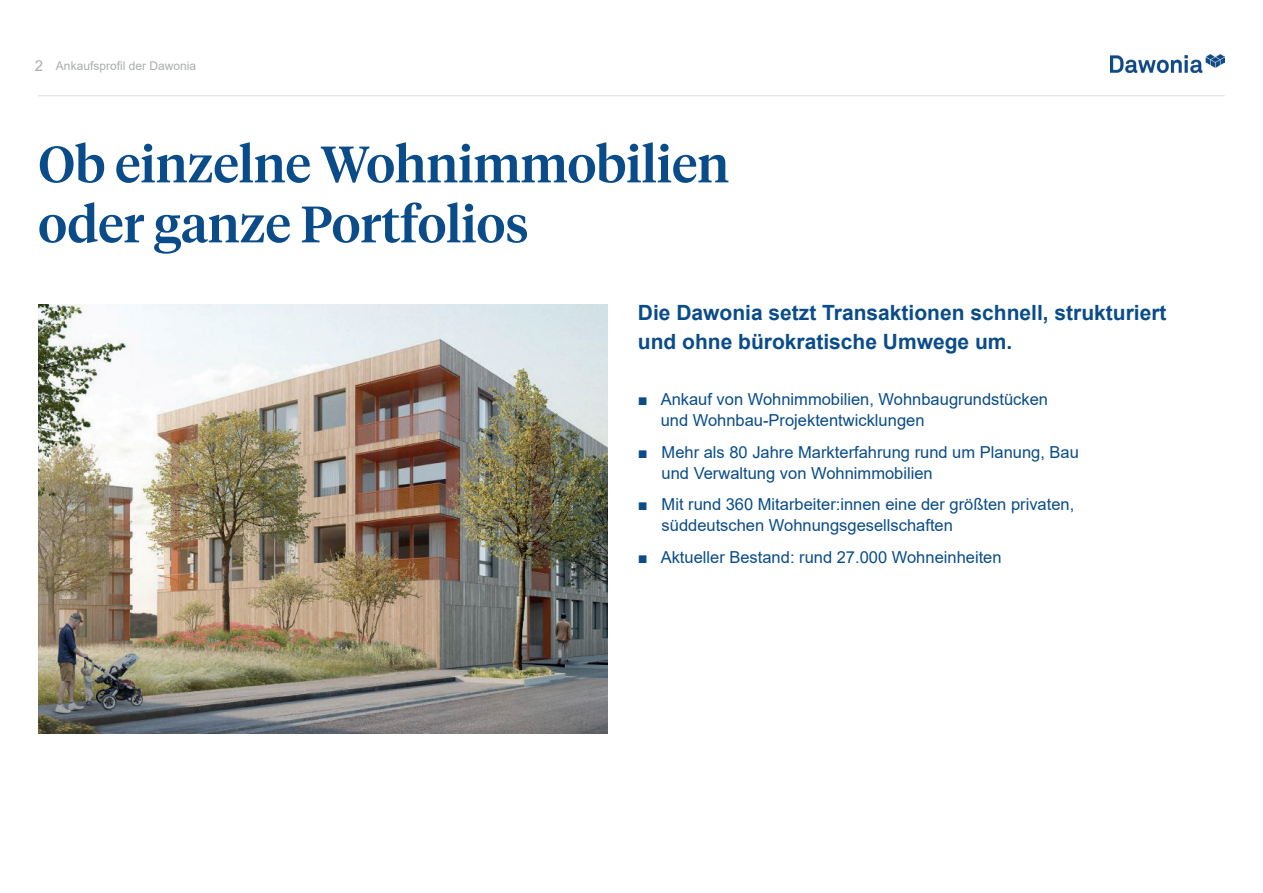
<style>
.page{position:relative;width:1263px;height:893px;background:#fff}
.page>*{position:absolute;margin:0;border:0;box-sizing:border-box;transform-origin:0 0}
.t1{font:500 51px/60px "Tiempos Headline";color:#094c89}
.t2{font:700 21px/28.5px "Arial";color:#094c89}
.t3{font:16.5px/21px "Arial";color:#094c89}
.t4{font:12px "Arial";color:#aaadad}
.s1{font-size:15px}
</style>
<div class="page">
<img style="left:1111px;top:54px;width:114px;height:19px">
<hr style="left:38px;top:95px;width:1187px;height:1px;background:#aaadad">
<img style="left:38px;top:305px;width:569px;height:428px">
<p class="t4" style="left:35px;top:57px;width:163px"><span class="s1">2</span> Ankaufsprofil der Dawonia</p>
<h1 class="t1" style="left:38px;top:132px;width:692px">Ob einzelne Wohnimmobilien oder ganze Portfolios</h1>
<p class="t2" style="left:638px;top:299px;width:530px">Die Dawonia setzt Transaktionen schnell, strukturiert und ohne bürokratische Umwege um.</p>
<p class="t3" style="left:661px;top:388px;width:389px;text-indent:-23px">■ Ankauf von Wohnimmobilien, Wohnbaugrundstücken und Wohnbau-Projektentwicklungen</p>
<p class="t3" style="left:662px;top:441px;width:419px;text-indent:-24px">■ Mehr als 80 Jahre Markterfahrung rund um Planung, Bau und Verwaltung von Wohnimmobilien</p>
<p class="t3" style="left:662px;top:494px;width:414px;text-indent:-24px">■ Mit rund 360 Mitarbeiter:innen eine der größten privaten, süddeutschen Wohnungsgesellschaften</p>
<p class="t3" style="left:638px;top:546px;width:365px">■ Aktueller Bestand: rund 27.000 Wohneinheiten</p>
</div>
